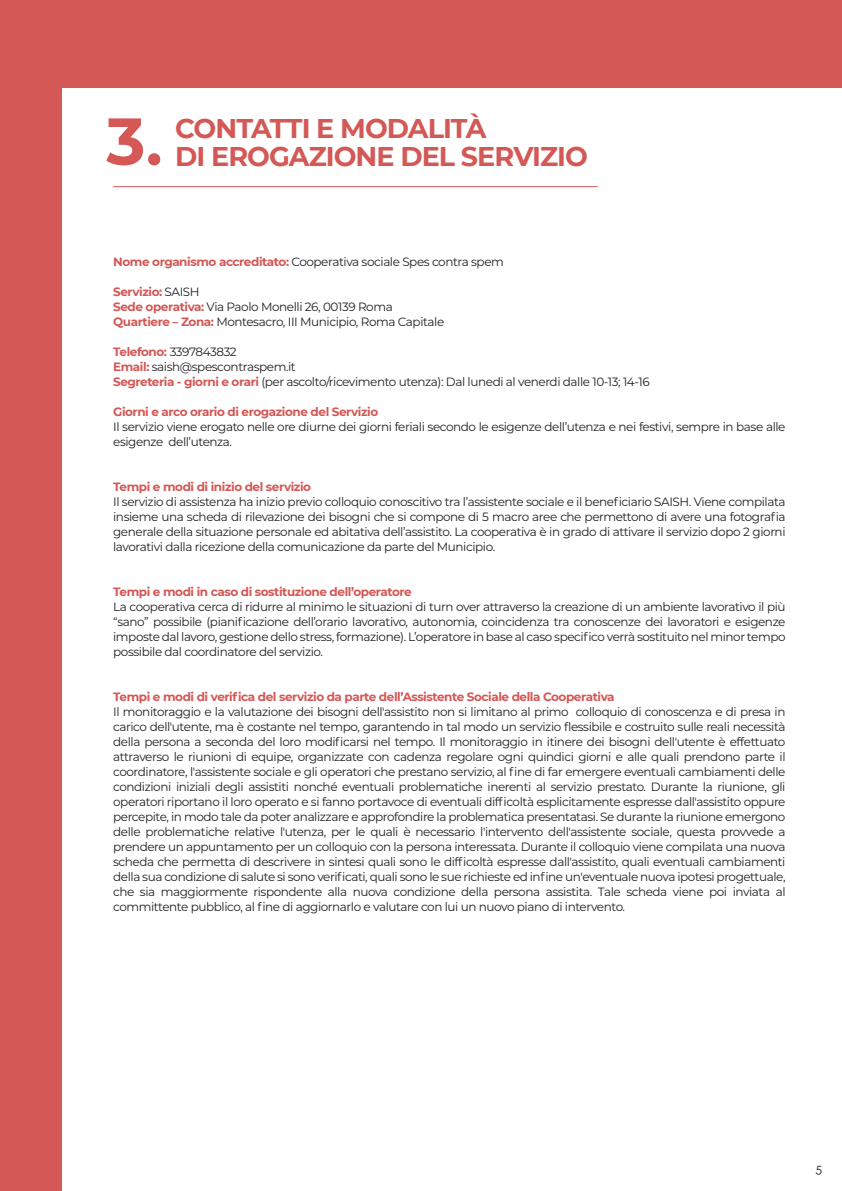
<style>
.page{position:relative;width:842px;height:1191px;background:#fff}
.page>*{position:absolute;margin:0;border:0;box-sizing:border-box;transform-origin:0 0}
.t1{font:700 66.1px "Montserrat";color:#d35856}
.t2{font:700 27px "Montserrat";letter-spacing:-.035em;color:#d35856}
.t3{font:12px/15px "Montserrat";letter-spacing:-.035em;color:#231f20}
.t4{font:700 12px "Montserrat";letter-spacing:-.035em;color:#d35856}
.t5{font:12px "Rounded Elegance";color:#231f20}
.s1{font-weight:700;color:#d35856}
</style>
<div class="page">
<div style="left:0;top:0;width:842px;height:88px;background:#d35856"></div>
<div style="left:0;top:0;width:61px;height:1191px;background:#d35856"></div>
<hr style="left:113px;top:186px;width:485px;height:1px;background:#d35856">
<svg style="left:148px;top:153px;width:12px;height:12px"></svg>
<h1 class="t1" style="left:106px;top:93px;width:41px">3</h1>
<h2 class="t2" style="left:175px;top:108px;width:313px">CONTATTI E MODALITÀ</h2>
<h2 class="t2" style="left:175px;top:136px;width:414px">DI EROGAZIONE DEL SERVIZIO</h2>
<p class="t3" style="left:113px;top:253px;width:392px"><span class="s1">Nome organismo accreditato:</span> Cooperativa sociale Spes contra spem</p>
<p class="t3" style="left:113px;top:283px;width:333px"><span class="s1">Servizio:</span> SAISH<br><span class="s1">Sede operativa:</span> Via Paolo Monelli 26, 00139 Roma<br><span class="s1">Quartiere – Zona:</span> Montesacro, III Municipio, Roma Capitale</p>
<p class="t3" style="left:113px;top:343px;width:538px"><span class="s1">Telefono:</span> 3397843832<br><span class="s1">Email:</span> saish@spescontraspem.it<br><span class="s1">Segreteria - giorni e orari</span> (per ascolto/ricevimento utenza): Dal lunedi al venerdi dalle 10-13; 14-16</p>
<p class="t4" style="left:113px;top:403px;width:267px">Giorni e arco orario di erogazione del Servizio</p>
<p class="t3" style="left:113px;top:418px;width:674px">Il servizio viene erogato nelle ore diurne dei giorni feriali secondo le esigenze dell’utenza e nei festivi, sempre in base alle esigenze dell’utenza.</p>
<p class="t4" style="left:113px;top:478px;width:199px">Tempi e modi di inizio del servizio</p>
<p class="t3" style="left:113px;top:493px;width:674px;text-align:justify">Il servizio di assistenza ha inizio previo colloquio conoscitivo tra l’assistente sociale e il beneficiario SAISH. Viene compilata insieme una scheda di rilevazione dei bisogni che si compone di 5 macro aree che permettono di avere una fotografia generale della situazione personale ed abitativa dell’assistito. La cooperativa è in grado di attivare il servizio dopo 2 giorni lavorativi dalla ricezione della comunicazione da parte del Municipio.</p>
<p class="t4" style="left:113px;top:583px;width:300px">Tempi e modi in caso di sostituzione dell’operatore</p>
<p class="t3" style="left:113px;top:598px;width:674px;text-align:justify">La cooperativa cerca di ridurre al minimo le situazioni di turn over attraverso la creazione di un ambiente lavorativo il più “sano” possibile (pianificazione dell’orario lavorativo, autonomia, coincidenza tra conoscenze dei lavoratori e esigenze imposte dal lavoro, gestione dello stress, formazione). L’operatore in base al caso specifico verrà sostituito nel minor tempo possibile dal coordinatore del servizio.</p>
<p class="t4" style="left:113px;top:688px;width:503px">Tempi e modi di verifica del servizio da parte dell’Assistente Sociale della Cooperativa</p>
<p class="t3" style="left:113px;top:703px;width:674px;text-align:justify">Il monitoraggio e la valutazione dei bisogni dell'assistito non si limitano al primo colloquio di conoscenza e di presa in carico dell'utente, ma è costante nel tempo, garantendo in tal modo un servizio flessibile e costruito sulle reali necessità della persona a seconda del loro modificarsi nel tempo. Il monitoraggio in itinere dei bisogni dell'utente è effettuato attraverso le riunioni di equipe, organizzate con cadenza regolare ogni quindici giorni e alle quali prendono parte il coordinatore, l'assistente sociale e gli operatori che prestano servizio, al fine di far emergere eventuali cambiamenti delle condizioni iniziali degli assistiti nonché eventuali problematiche inerenti al servizio prestato. Durante la riunione, gli operatori riportano il loro operato e si fanno portavoce di eventuali difficoltà esplicitamente espresse dall'assistito oppure percepite, in modo tale da poter analizzare e approfondire la problematica presentatasi. Se durante la riunione emergono delle problematiche relative l'utenza, per le quali è necessario l'intervento dell'assistente sociale, questa provvede a prendere un appuntamento per un colloquio con la persona interessata. Durante il colloquio viene compilata una nuova scheda che permetta di descrivere in sintesi quali sono le difficoltà espresse dall'assistito, quali eventuali cambiamenti della sua condizione di salute si sono verificati, quali sono le sue richieste ed infine un'eventuale nuova ipotesi progettuale, che sia maggiormente rispondente alla nuova condizione della persona assistita. Tale scheda viene poi inviata al committente pubblico, al fine di aggiornarlo e valutare con lui un nuovo piano di intervento.</p>
<p class="t5" style="left:816px;top:1163px;width:8px">5</p>
</div>
